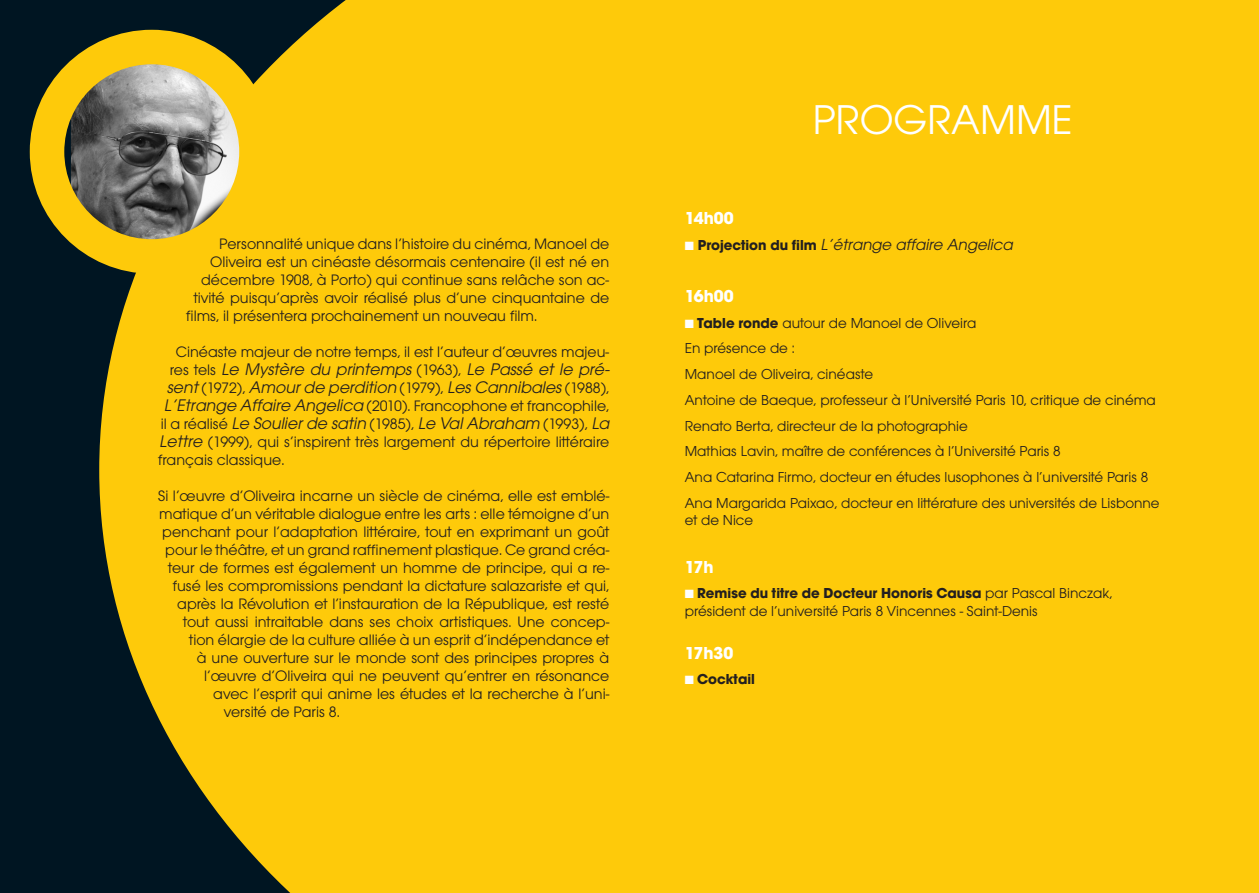
<style>
.page{position:relative;width:1259px;height:893px;background:#001522}
.page>*{position:absolute;margin:0;border:0;box-sizing:border-box;transform-origin:0 0}
.t1{font:39px "Avant Garde";color:#fff}
.t2{font:700 18px "Avant Garde Gothic Itc T";color:#fff}
.t3{font:15.75px/18px "Avant Garde Gothic Itc T";color:#231f20}
.t4{font:italic 15.75px/18px "Avant Garde";color:#231f20}
.t5{font:15px/25.8px "Avant Garde Gothic Itc T";color:#231f20}
.t6{font:italic 15px "Avant Garde";color:#231f20}
.t7{font:700 15px "Avant Garde Gothic Itc T";color:#231f20}
.s1{font-family:"Avant Garde Gothic Itc T";font-style:normal}
.s2{font-family:"Avant Garde";font-style:italic}
.s3{color:#fff}
.s4{font-family:"Avant Garde Gothic Itc T";font-weight:700;font-style:normal}
.s5{font-weight:700}
</style>
<div class="page">
<div style="left:99px;top:0;width:1160px;height:893px;background:#feca0a"></div>
<img style="left:71px;top:47px;width:170px;height:209px">
<div style="left:30px;top:30px;width:244px;height:244px;border:34px solid #feca0a;border-radius:50%"></div>
<p class="t3" style="left:219px;top:234px;width:392px">Personnalité unique dans l’histoire du cinéma, Manoel de</p>
<p class="t3" style="left:210px;top:252px;width:400px">Oliveira est un cinéaste désormais centenaire (il est né en</p>
<p class="t3" style="left:201px;top:270px;width:409px">décembre 1908, à Porto) qui continue sans relâche son ac-</p>
<p class="t3" style="left:194px;top:288px;width:417px">tivité puisqu’après avoir réalisé plus d’une cinquantaine de</p>
<p class="t3" style="left:186px;top:306px;width:352px">films, il présentera prochainement un nouveau film.</p>
<p class="t3" style="left:176px;top:342px;width:435px">Cinéaste majeur de notre temps, il est l’auteur d’œuvres majeu-</p>
<p class="t4" style="left:167px;top:360px;width:444px"><span class="s1">res tels</span> Le Mystère du printemps <span class="s1">(1963),</span> Le Passé et le pré&shy;sent <span class="s1">(1972),</span> Amour de perdition <span class="s1">(1979),</span> Les Cannibales <span class="s1">(1988),</span></p>
<p class="t3" style="left:164px;top:396px;width:447px"><span class="s2">L’Etrange Affaire Angelica</span> (2010). Francophone et francophile,</p>
<p class="t4" style="left:161px;top:414px;width:450px"><span class="s1">il a réalisé</span> Le Soulier de satin <span class="s1">(1985),</span> Le Val Abraham <span class="s1">(1993),</span> La</p>
<p class="t3" style="left:158px;top:432px;width:453px"><span class="s2">Lettre</span> (1999), qui s’inspirent très largement du répertoire littéraire français classique.</p>
<p class="t3" style="left:158px;top:486px;width:453px">Si l’œuvre d’Oliveira incarne un siècle de cinéma, elle est emblé-</p>
<p class="t3" style="left:159px;top:504px;width:451px">matique d’un véritable dialogue entre les arts : elle témoigne d’un</p>
<p class="t3" style="left:162px;top:522px;width:449px">penchant pour l’adaptation littéraire, tout en exprimant un goût</p>
<p class="t3" style="left:165px;top:540px;width:445px">pour le théâtre, et un grand raffinement plastique. Ce grand créa-</p>
<p class="t3" style="left:168px;top:558px;width:443px">teur de formes est également un homme de principe, qui a re-</p>
<p class="t3" style="left:173px;top:576px;width:438px">fusé les compromissions pendant la dictature salazariste et qui,</p>
<p class="t3" style="left:177px;top:594px;width:433px">après la Révolution et l’instauration de la République, est resté</p>
<p class="t3" style="left:183px;top:612px;width:428px">tout aussi intraitable dans ses choix artistiques. Une concep-</p>
<p class="t3" style="left:189px;top:630px;width:422px">tion élargie de la culture alliée à un esprit d’indépendance et</p>
<p class="t3" style="left:197px;top:648px;width:414px">à une ouverture sur le monde sont des principes propres à</p>
<p class="t3" style="left:204px;top:666px;width:407px">l’œuvre d’Oliveira qui ne peuvent qu’entrer en résonance</p>
<p class="t3" style="left:213px;top:684px;width:398px">avec l’esprit qui anime les études et la recherche à l’uni-</p>
<p class="t3" style="left:224px;top:702px;width:118px">versité de Paris 8.</p>
<h1 class="t1" style="left:813px;top:97px;width:261px">PROGRAMME</h1>
<p class="t2" style="left:685px;top:207px;width:50px">14h00</p>
<p class="t6" style="left:685px;top:236px;width:330px"><span class="s3">■</span> <span class="s4">Projection du film</span> L’étrange affaire Angelica</p>
<p class="t2" style="left:685px;top:285px;width:50px">16h00</p>
<p class="t5" style="left:685px;top:309px;width:476px"><span class="s3">■</span> <span class="s5">Table ronde</span> autour de Manoel de Oliveira<br>En présence de :<br>Manoel de Oliveira, cinéaste<br>Antoine de Baeque, professeur à l’Université Paris 10, critique de cinéma Renato Berta, directeur de la photographie<br>Mathias Lavin, maître de conférences à l’Université Paris 8<br>Ana Catarina Firmo, docteur en études lusophones à l’université Paris 8<br>Ana Margarida Paixao, docteur en littérature des universités de Lisbonne</p>
<p class="t5" style="left:685px;top:507px;width:70px">et de Nice</p>
<p class="t2" style="left:685px;top:555px;width:30px">17h</p>
<p class="t5" style="left:685px;top:584px;width:429px;line-height:17.2px"><span class="s3">■</span> <span class="s5">Remise du titre de Docteur Honoris Causa</span> par Pascal Binczak, président de l’université Paris 8 Vincennes - Saint-Denis</p>
<p class="t2" style="left:685px;top:642px;width:50px">17h30</p>
<p class="t7" style="left:685px;top:670px;width:72px"><span class="s3">■</span> Cocktail</p>
</div>
